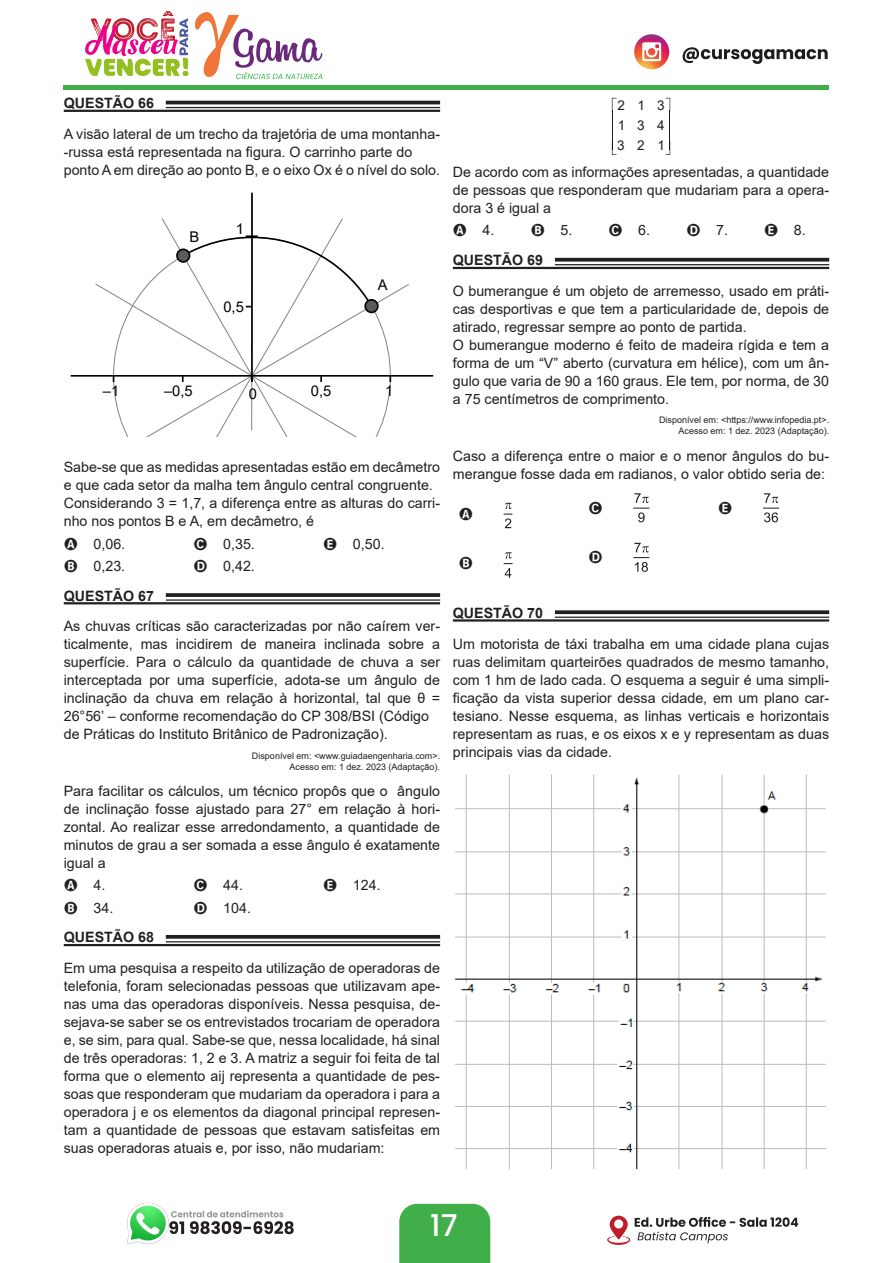
<style>
.page{position:relative;width:893px;height:1263px;background:#fff}
.page>*{position:absolute;margin:0;border:0;box-sizing:border-box;transform-origin:0 0}
.t1{font:500 30px "Poppins";color:#fff}
.t2{font:14.7px "Arial";color:#020203}
.t3{font:14.25px/18px "Arial";color:#231f20}
.t4{font:700 14.25px "Arial";color:#231f20}
.t5{font:13.5px/20.2px "Arial";letter-spacing:.93em;color:#1d1d1b;text-align:justify}
.t6{font:9px/10.8px "Arial";color:#231f20;text-align:right}
</style>
<div class="page">
<div style="left:399px;top:1204px;width:91px;height:59px;background:#40ae49"></div>
<img style="left:127px;top:1202px;width:42px;height:43px">
<svg style="left:169px;top:1210px;width:125px;height:24px"></svg>
<svg style="left:607px;top:1216px;width:191px;height:29px"></svg>
<svg style="left:84px;top:11px;width:242px;height:99px"></svg>
<svg style="left:683px;top:47px;width:145px;height:17px"></svg>
<svg style="left:634px;top:34px;width:35px;height:35px"></svg>
<svg style="left:642px;top:42px;width:19px;height:19px"></svg>
<hr style="left:64px;top:86px;width:765px;height:4px;background:#40ae49">
<hr style="left:166px;top:101px;width:274px;height:3px;background:#231f20">
<hr style="left:166px;top:107px;width:274px;height:1px;background:#231f20">
<hr style="left:64px;top:110px;width:376px;height:2px;background:#231f20">
<svg style="left:95px;top:283px;width:314px;height:153px"></svg>
<hr style="left:251px;top:193px;width:2px;height:183px;background:#020203">
<hr style="left:71px;top:375px;width:362px;height:2px;background:#020203">
<div style="left:365px;top:300px;width:13px;height:12px;background:#5a5a5c;border-radius:50%"></div>
<div style="left:364px;top:299px;width:15px;height:14px;border:2px solid #020203;border-radius:50%"></div>
<svg style="left:160px;top:194px;width:214px;height:242px"></svg>
<svg style="left:166px;top:593px;width:274px;height:4px"></svg>
<hr style="left:166px;top:599px;width:274px;height:2px;background:#231f20">
<hr style="left:64px;top:602px;width:376px;height:2px;background:#231f20">
<svg style="left:166px;top:935px;width:274px;height:4px"></svg>
<hr style="left:166px;top:941px;width:274px;height:1px;background:#231f20">
<hr style="left:64px;top:944px;width:376px;height:2px;background:#231f20">
<svg style="left:612px;top:98px;width:4px;height:57px"></svg>
<svg style="left:666px;top:98px;width:5px;height:57px"></svg>
<svg style="left:555px;top:258px;width:274px;height:4px"></svg>
<hr style="left:555px;top:264px;width:274px;height:1px;background:#231f20">
<hr style="left:453px;top:267px;width:376px;height:2px;background:#231f20">
<svg style="left:504px;top:503px;width:8px;height:25px"></svg>
<svg style="left:504px;top:552px;width:9px;height:26px"></svg>
<svg style="left:633px;top:493px;width:16px;height:29px"></svg>
<svg style="left:633px;top:543px;width:16px;height:29px"></svg>
<svg style="left:763px;top:493px;width:16px;height:29px"></svg>
<svg style="left:555px;top:610px;width:274px;height:4px"></svg>
<hr style="left:555px;top:617px;width:274px;height:1px;background:#231f20">
<hr style="left:453px;top:619px;width:376px;height:3px;background:#231f20">
<img style="left:455px;top:774px;width:371px;height:396px">
<p class="t4" style="left:64px;top:93px;width:92px">QUESTÃO 66</p>
<p class="t3" style="left:64px;top:125px;width:378px">A visão lateral de um trecho da trajetória de uma montanha--russa está representada na figura. O carrinho parte do ponto A em direção ao ponto B, e o eixo Ox é o nível do solo.</p>
<p class="t2" style="left:190px;top:227px;width:11px">B</p>
<p class="t2" style="left:236px;top:219px;width:10px">1</p>
<p class="t2" style="left:223px;top:297px;width:22px">0,5</p>
<p class="t2" style="left:378px;top:274px;width:11px">A</p>
<p class="t2" style="left:103px;top:380px;width:18px">–1</p>
<p class="t2" style="left:164px;top:380px;width:30px">–0,5</p>
<p class="t2" style="left:385px;top:380px;width:10px">1</p>
<p class="t2" style="left:249px;top:383px;width:10px">0</p>
<p class="t2" style="left:311px;top:380px;width:22px">0,5</p>
<p class="t3" style="left:64px;top:458px;width:378px">Sabe-se que as medidas apresentadas estão em decâmetro e que cada setor da malha tem ângulo central congruente.<br>Considerando 3 = 1,7, a diferença entre as alturas do carri&shy;nho nos pontos B e A, em decâmetro, é</p>
<p class="t3" style="left:94px;top:532px;width:33px;line-height:22.2px">0,06.<br>0,23.</p>
<p class="t3" style="left:223px;top:532px;width:33px;line-height:22.2px">0,35.<br>0,42.</p>
<p class="t3" style="left:353px;top:534px;width:33px">0,50.</p>
<p class="t4" style="left:64px;top:586px;width:92px">QUESTÃO 67</p>
<p class="t3" style="left:64px;top:617px;width:378px">As chuvas críticas são caracterizadas por não caírem ver&shy;ticalmente, mas incidirem de maneira inclinada sobre a superfície. Para o cálculo da quantidade de chuva a ser interceptada por uma superfície, adota-se um ângulo de inclinação da chuva em relação à horizontal, tal que θ = 26°56’ – conforme recomendação do CP 308/BSI (Código de Práticas do Instituto Britânico de Padronização).</p>
<p class="t6" style="left:252px;top:750px;width:190px">Disponível em: &lt;www.guiadaengenharia.com&gt;.<br>Acesso em: 1 dez. 2023 (Adaptação).</p>
<p class="t3" style="left:64px;top:782px;width:378px;text-align:justify">Para facilitar os cálculos, um técnico propôs que o ângulo de inclinação fosse ajustado para 27° em relação à hori&shy;zontal. Ao realizar esse arredondamento, a quantidade de minutos de grau a ser somada a esse ângulo é exatamente igual a</p>
<p class="t3" style="left:94px;top:874px;width:21px;line-height:22.2px">4.<br>34.</p>
<p class="t3" style="left:223px;top:874px;width:29px;line-height:22.2px">44.<br>104.</p>
<p class="t3" style="left:353px;top:876px;width:29px">124.</p>
<p class="t4" style="left:64px;top:927px;width:92px">QUESTÃO 68</p>
<p class="t3" style="left:64px;top:959px;width:378px;text-align:justify">Em uma pesquisa a respeito da utilização de operadoras de telefonia, foram selecionadas pessoas que utilizavam ape&shy;nas uma das operadoras disponíveis. Nessa pesquisa, de&shy;sejava-se saber se os entrevistados trocariam de operadora e, se sim, para qual. Sabe-se que, nessa localidade, há sinal de três operadoras: 1, 2 e 3. A matriz a seguir foi feita de tal forma que o elemento aij representa a quantidade de pes&shy;soas que responderam que mudariam da operadora i para a operadora j e os elementos da diagonal principal represen&shy;tam a quantidade de pessoas que estavam satisfeitas em suas operadoras atuais e, por isso, não mudariam:</p>
<p class="t5" style="left:617px;top:95px;width:49px">213<br>134<br>321</p>
<p class="t3" style="left:453px;top:163px;width:378px;text-align:justify">De acordo com as informações apresentadas, a quantidade de pessoas que responderam que mudariam para a opera&shy;dora 3 é igual a</p>
<p class="t3" style="left:483px;top:221px;width:13px">4.</p>
<p class="t3" style="left:560px;top:221px;width:13px">5.</p>
<p class="t3" style="left:638px;top:221px;width:13px">6.</p>
<p class="t3" style="left:716px;top:221px;width:13px">7.</p>
<p class="t3" style="left:794px;top:221px;width:13px">8.</p>
<p class="t4" style="left:453px;top:250px;width:92px">QUESTÃO 69</p>
<p class="t3" style="left:453px;top:282px;width:378px">O bumerangue é um objeto de arremesso, usado em práti&shy;cas desportivas e que tem a particularidade de, depois de atirado, regressar sempre ao ponto de partida.<br>O bumerangue moderno é feito de madeira rígida e tem a forma de um “V” aberto (curvatura em hélice), com um ân&shy;gulo que varia de 90 a 160 graus. Ele tem, por norma, de 30 a 75 centímetros de comprimento.</p>
<p class="t6" style="left:659px;top:415px;width:172px">Disponível em: &lt;https://www.infopedia.pt&gt;.<br>Acesso em: 1 dez. 2023 (Adaptação).</p>
<p class="t3" style="left:453px;top:447px;width:378px">Caso a diferença entre o maior e o menor ângulos do bu&shy;merangue fosse dada em radianos, o valor obtido seria de:</p>
<p class="t4" style="left:453px;top:603px;width:92px">QUESTÃO 70</p>
<p class="t3" style="left:453px;top:634px;width:378px;text-align:justify">Um motorista de táxi trabalha em uma cidade plana cujas ruas delimitam quarteirões quadrados de mesmo tamanho, com 1 hm de lado cada. O esquema a seguir é uma simpli&shy;ficação da vista superior dessa cidade, em um plano car&shy;tesiano. Nesse esquema, as linhas verticais e horizontais representam as ruas, e os eixos x e y representam as duas principais vias da cidade.</p>
<h1 class="t1" style="left:430px;top:1208px;width:29px">17</h1>
</div>
